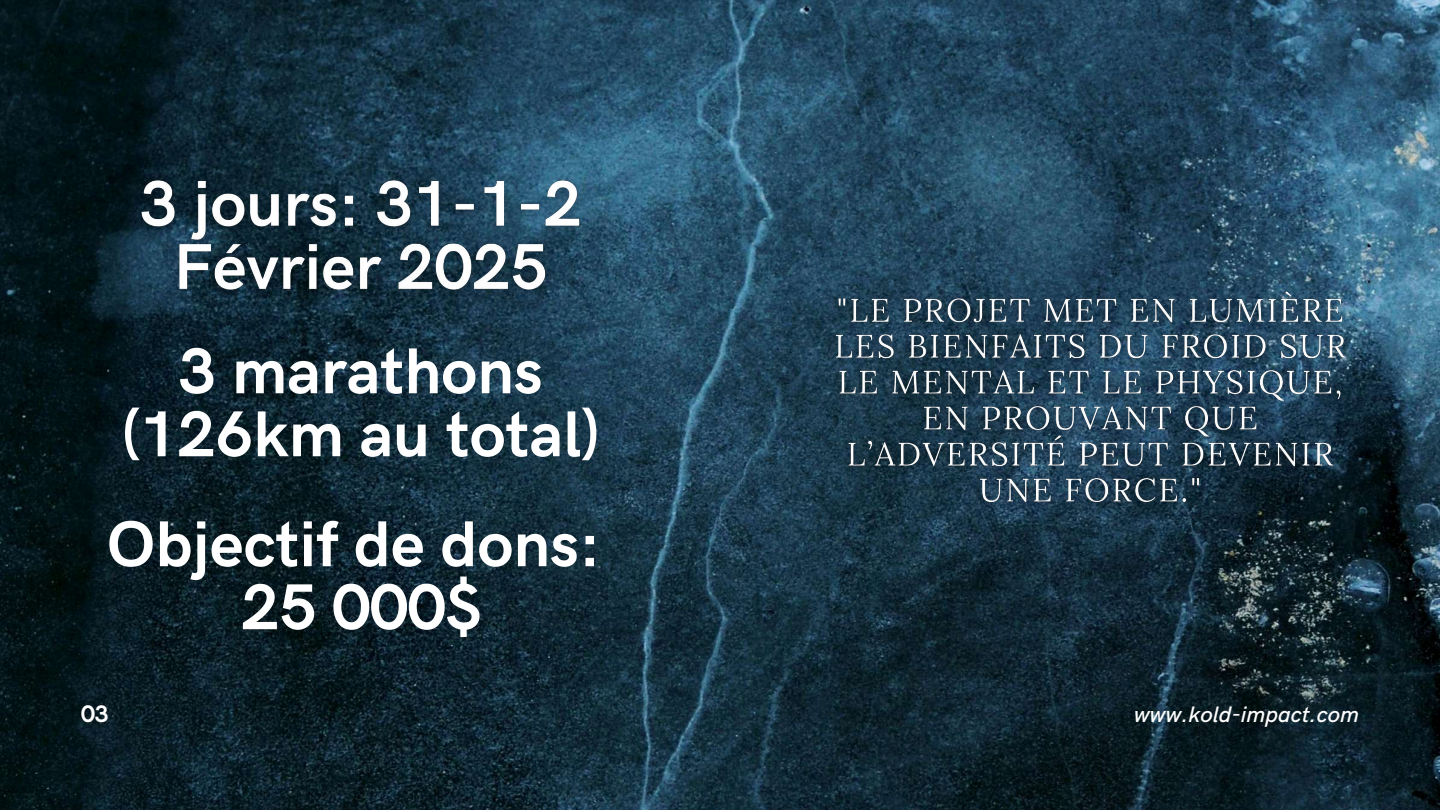
<style>
.page{position:relative;width:1440px;height:810px;background:#fff}
.page>*{position:absolute;margin:0;border:0;box-sizing:border-box;transform-origin:0 0}
.t1{font:700 65px/63px "HK Grotesk";color:#fff;text-align:center}
.t2{font:700 24px "HK Grotesk";color:#fff}
.t3{font:italic 500 22.5px "HK Grotesk";color:#fff}
</style>
<div class="page">
<img style="left:0;top:0;width:1440px;height:810px">
<img style="left:126px;top:166px;width:470px;height:143px">
<img style="left:822px;top:278px;width:539px;height:239px">
<p class="t1" style="left:122px;top:342px;width:479px">3 marathons (126km au total)</p>
<p class="t1" style="left:107px;top:515px;width:495px">Objectif de dons:<br>25 000$</p>
<p class="t2" style="left:81px;top:701px;width:29px">03</p>
<p class="t3" style="left:1134px;top:702px;width:227px">www.kold-impact.com</p>
</div>
